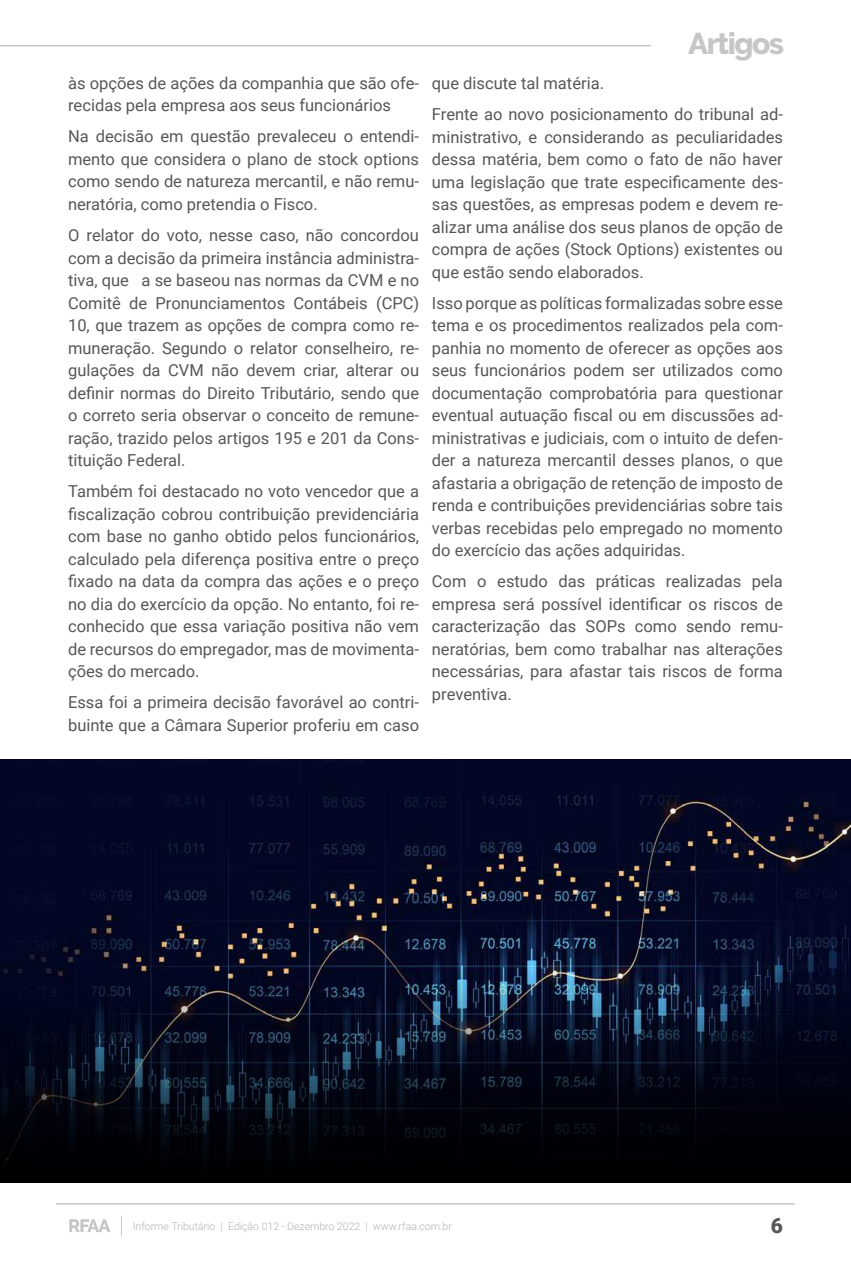
<style>
.page{position:relative;width:851px;height:1276px;background:#fff}
.page>*{position:absolute;margin:0;border:0;box-sizing:border-box;transform-origin:0 0}
.t1{font:800 30px "Raleway";letter-spacing:-.05em;color:#c6c6c6}
.t2{font:900 21px "Roboto";color:#575756}
.t3{font:16.5px/22.5px "Roboto";color:#575756;text-align:justify}
.t4{font:300 10.5px "Roboto";color:#b3b2b2}
</style>
<div class="page">
<img style="left:0;top:759px;width:850px;height:211px">
<svg style="left:0;top:970px;width:850px;height:212px;background:#070c1b"></svg>
<svg style="left:121px;top:1216px;width:1px;height:19px"></svg>
<hr style="left:56px;top:1203px;width:738px;height:1px;background:#c6c6c6">
<svg style="left:69px;top:1219px;width:41px;height:13px"></svg>
<hr style="left:0;top:45px;width:651px;height:1px;background:#c6c6c6">
<p class="t3" style="left:68px;top:71px;width:352px">às opções de ações da companhia que são ofe&shy;recidas pela empresa aos seus funcionários</p>
<p class="t3" style="left:68px;top:125px;width:352px">Na decisão em questão prevaleceu o entendi&shy;mento que considera o plano de stock options como sendo de natureza mercantil, e não remu&shy;neratória, como pretendia o Fisco.</p>
<p class="t3" style="left:68px;top:223px;width:352px">O relator do voto, nesse caso, não concordou com a decisão da primeira instância administra&shy;tiva, que a se baseou nas normas da CVM e no Comitê de Pronunciamentos Contábeis (CPC)<br>10, que trazem as opções de compra como re&shy;muneração. Segundo o relator conselheiro, re&shy;gulações da CVM não devem criar, alterar ou definir normas do Direito Tributário, sendo que o correto seria observar o conceito de remune&shy;ração, trazido pelos artigos 195 e 201 da Cons&shy;tituição Federal.</p>
<p class="t3" style="left:68px;top:479px;width:352px">Também foi destacado no voto vencedor que a fiscalização cobrou contribuição previdenciária com base no ganho obtido pelos funcionários, calculado pela diferença positiva entre o preço fixado na data da compra das ações e o preço no dia do exercício da opção. No entanto, foi re&shy;conhecido que essa variação positiva não vem de recursos do empregador, mas de movimenta&shy;ções do mercado.</p>
<p class="t3" style="left:68px;top:690px;width:352px">Essa foi a primeira decisão favorável ao contri&shy;buinte que a Câmara Superior proferiu em caso</p>
<h1 class="t1" style="left:688px;top:26px;width:97px">Artigos</h1>
<p class="t3" style="left:432px;top:67px;width:352px;line-height:31px">que discute tal matéria.<br>Frente ao novo posicionamento do tribunal ad-</p>
<p class="t3" style="left:432px;top:125px;width:352px">ministrativo, e considerando as peculiaridades dessa matéria, bem como o fato de não haver uma legislação que trate especificamente des&shy;sas questões, as empresas podem e devem re&shy;alizar uma análise dos seus planos de opção de compra de ações (Stock Options) existentes ou que estão sendo elaborados.</p>
<p class="t3" style="left:432px;top:291px;width:352px">Isso porque as políticas formalizadas sobre esse tema e os procedimentos realizados pela com&shy;panhia no momento de oferecer as opções aos seus funcionários podem ser utilizados como documentação comprobatória para questionar eventual autuação fiscal ou em discussões ad&shy;ministrativas e judiciais, com o intuito de defen&shy;der a natureza mercantil desses planos, o que afastaria a obrigação de retenção de imposto de renda e contribuições previdenciárias sobre tais verbas recebidas pelo empregado no momento do exercício das ações adquiridas.</p>
<p class="t3" style="left:432px;top:569px;width:352px">Com o estudo das práticas realizadas pela empresa será possível identificar os riscos de caracterização das SOPs como sendo remu&shy;neratórias, bem como trabalhar nas alterações necessárias, para afastar tais riscos de forma preventiva.</p>
<p class="t4" style="left:133px;top:1218px;width:320px">Informe Tributário | Edição 012 - Dezembro 2022 | www.rfaa.com.br</p>
<p class="t2" style="left:770px;top:1211px;width:14px">6</p>
</div>
